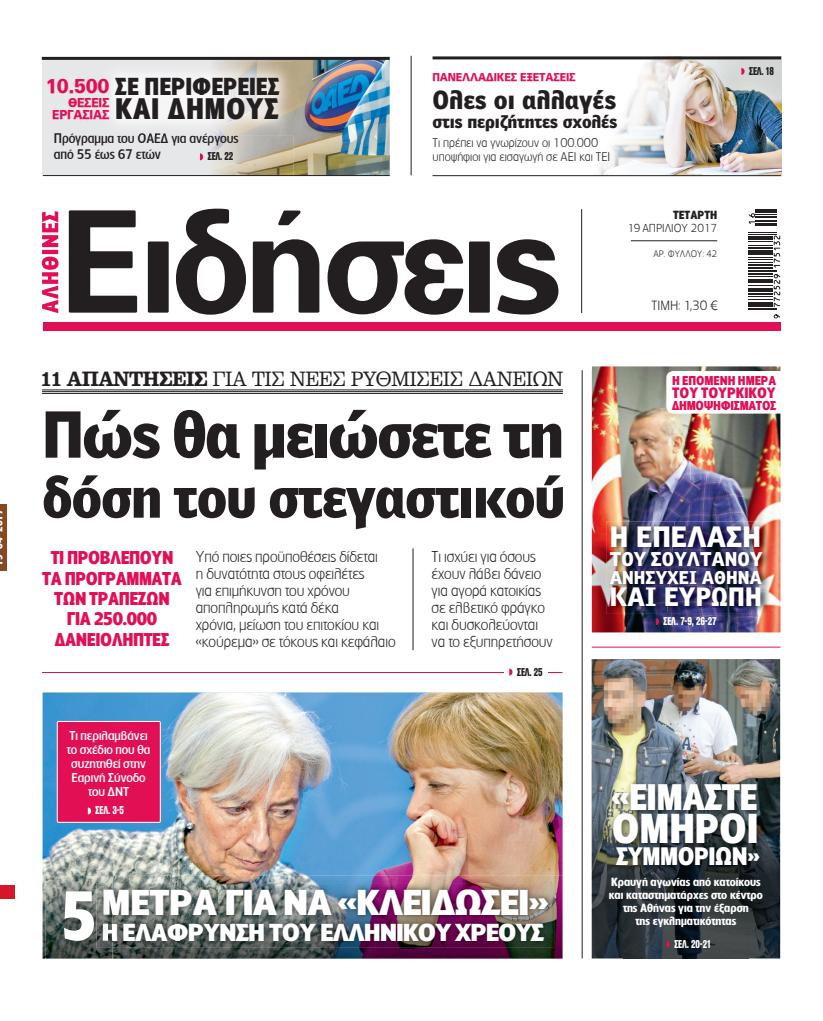
<style>
.page{position:relative;width:823px;height:1021px;background:#fff}
.page>*{position:absolute;margin:0;border:0;box-sizing:border-box;transform-origin:0 0}
.t1{font:700 65px "PF Lounge";color:#fff;scale:.94 1}
.t2{font:900 63px "PF Bell Gothic Text";letter-spacing:-.035em;color:#231f20}
.t3{font:900 55.8px "PF Bell Gothic Text";letter-spacing:-.025em;color:#231f20}
.t4{font:700 38.9px "PF Lounge";color:#fff}
.t5{font:700 34.4px "PF Lounge";letter-spacing:-.015em;color:#fff}
.t6{font:700 33.6px "PF Lounge";letter-spacing:-.035em;color:#fff;scale:1.14 1}
.t7{font:900 28px "PF Bell Gothic Text";color:#fff}
.t8{font:700 27.7px "PF Lounge";letter-spacing:.02em;color:#231f20}
.t9{font:900 25.3px "PF Bell Gothic Text";letter-spacing:.01em;color:#fff}
.t10{font:900 25px "PF Bell Gothic Text";color:#231f20}
.t11{font:700 23.5px "PF Lounge";letter-spacing:-.02em;color:#fff}
.t12{font:700 22.9px "PF Lounge";letter-spacing:-.04em;color:#fff;scale:1.14 1}
.t13{font:700 22.9px "PF Lounge";color:#231f20}
.t14{font:900 20.8px "PF Univers Plus";color:#e20f55;scale:.9 1}
.t15{font:20px "PF Clarendon";letter-spacing:-.03em;color:#231f20;scale:.91 1}
.t16{font:900 19px "PF Bell Gothic Text";color:#fff}
.t17{font:900 17.6px "PF Bell Gothic Text";color:#fff}
.t18{font:900 17.4px "PF Bell Gothic Text";letter-spacing:-.01em;color:#231f20}
.t19{font:700 17.3px/20.3px "PF Lounge";letter-spacing:-.02em;color:#e20f55;text-align:center}
.t20{font:300 15px/17px "PF Lounge";letter-spacing:-.005em;color:#231f20}
.t21{font:700 14px "PF Lounge";letter-spacing:-.005em;color:#e20f55}
.t22{font:500 13px/16px "PF Lounge";letter-spacing:-.01em;color:#231f20}
.t23{font:900 12.8px/12.5px "PF Univers Plus";letter-spacing:-.02em;color:#e20f55;text-align:right;scale:.9 1}
.t24{font:300 12.7px "PF Lounge";color:#231f20}
.t25{font:300 12px/14px "PF Lounge";color:#231f20}
.t26{font:500 12px/14px "PF Lounge";letter-spacing:-.005em;color:#fff;text-align:center}
.t27{font:700 12px "PF Lounge";letter-spacing:-.02em;color:#e20f55}
.t28{font:700 12px "PF Lounge";color:#e20f55}
.t29{font:900 11.6px "PF Akzidenz Text Cond";letter-spacing:-.02em;color:#fff;scale:.81 1}
.t30{font:900 11.6px "PF Akzidenz Text Cond";letter-spacing:-.02em;color:#231f20;scale:.81 1}
.t31{font:900 11.3px "PF Univers Plus";letter-spacing:-.02em;color:#e20f55;scale:.9 1}
.t32{font:700 11px/13px "PF Lounge";color:#fff;text-align:center}
.t33{font:300 11px "PF Lounge";color:#231f20}
.t34{font:700 11px "PF Lounge";color:#231f20}
.t35{font:300 9px "PF Lounge";color:#231f20}
.s1{font-weight:700}
</style>
<div class="page">
<img style="left:591px;top:659px;width:188px;height:134px">
<img style="left:591px;top:366px;width:189px;height:266px">
<div style="left:42px;top:58px;width:251px;height:117px;background:#e6e7e9"></div>
<img style="left:43px;top:692px;width:519px;height:183px">
<img style="left:569px;top:59px;width:211px;height:116px">
<img style="left:674px;top:521px;width:95px;height:63px">
<img style="left:605px;top:521px;width:69px;height:93px">
<img style="left:666px;top:584px;width:103px;height:30px">
<div style="left:43px;top:322px;width:737px;height:8px;background:#e20f55"></div>
<hr style="left:755px;top:210px;width:21px;height:3px;background:#231f20">
<svg style="left:750px;top:213px;width:30px;height:104px"></svg>
<div style="left:747px;top:197px;width:43px;height:123px;border:2px solid #fff"></div>
<hr style="left:630px;top:240px;width:86px;height:1px;background:#231f20">
<hr style="left:581px;top:209px;width:1px;height:104px;background:#231f20">
<svg style="left:69px;top:209px;width:489px;height:106px"></svg>
<svg style="left:42px;top:211px;width:17px;height:102px"></svg>
<svg style="left:277px;top:210px;width:23px;height:15px"></svg>
<hr style="left:581px;top:370px;width:1px;height:588px;background:#231f20">
<div style="left:0;top:504px;width:7px;height:66px;background:#874921"></div>
<hr style="left:42px;top:389px;width:520px;height:1px;background:#231f20">
<hr style="left:42px;top:391px;width:520px;height:1px;background:#231f20">
<hr style="left:42px;top:393px;width:520px;height:1px;background:#231f20">
<div style="left:0;top:885px;width:15px;height:13px;background:#d71729"></div>
<hr style="left:410px;top:56px;width:1px;height:119px;background:#231f20">
<hr style="left:591px;top:646px;width:189px;height:1px;background:#e20f55">
<hr style="left:432px;top:56px;width:348px;height:3px;background:#231f20">
<hr style="left:432px;top:175px;width:348px;height:1px;background:#231f20">
<hr style="left:42px;top:672px;width:520px;height:1px;background:#e20f55">
<div style="left:504px;top:665px;width:43px;height:12px;background:#fff"></div>
<svg style="left:509px;top:668px;width:3px;height:7px"></svg>
<svg style="left:740px;top:68px;width:4px;height:7px"></svg>
<hr style="left:412px;top:548px;width:1px;height:102px;background:#231f20">
<div style="left:57px;top:721px;width:103px;height:101px;background:#e20f55"></div>
<div style="left:57px;top:721px;width:104px;height:101px;border:1px solid #fff"></div>
<img style="left:293px;top:60px;width:96px;height:115px">
<img style="left:200px;top:60px;width:93px;height:115px">
<svg style="left:306px;top:159px;width:5px;height:8px"></svg>
<img style="left:314px;top:158px;width:25px;height:8px">
<img style="left:196px;top:135px;width:42px;height:10px">
<hr style="left:42px;top:57px;width:347px;height:3px;background:#231f20">
<svg style="left:200px;top:153px;width:3px;height:7px"></svg>
<svg style="left:88px;top:807px;width:3px;height:7px"></svg>
<svg style="left:655px;top:618px;width:3px;height:7px"></svg>
<svg style="left:666px;top:371px;width:114px;height:42px"></svg>
<img style="left:591px;top:793px;width:31px;height:165px">
<img style="left:748px;top:793px;width:31px;height:165px">
<img style="left:622px;top:873px;width:126px;height:85px">
<svg style="left:666px;top:940px;width:3px;height:7px"></svg>
<img style="left:607px;top:780px;width:160px;height:93px">
<hr style="left:43px;top:175px;width:346px;height:1px;background:#231f20">
<img style="left:112px;top:62px;width:183px;height:73px">
<img style="left:112px;top:133px;width:126px;height:2px">
<img style="left:43px;top:875px;width:519px;height:83px">
<img style="left:112px;top:883px;width:441px;height:64px">
<img style="left:112px;top:889px;width:105px;height:25px">
<img style="left:112px;top:923px;width:204px;height:18px">
<img style="left:46px;top:872px;width:66px;height:87px">
<img style="left:103px;top:889px;width:9px;height:25px">
<img style="left:103px;top:923px;width:9px;height:18px">
<h3 class="t13" style="left:115px;top:73px;width:165px">ΣΕ ΠΕΡΙΦΕΡΕΙΕΣ</h3>
<h3 class="t8" style="left:115px;top:93px;width:165px">ΚΑΙ ∆ΗΜΟΥΣ</h3>
<h3 class="t14" style="left:45px;top:73px;width:73px">10.500</h3>
<p class="t23" style="left:52px;top:96px;width:65px">ΘΕΣΕΙΣ<br>ΕΡΓΑΣΙΑΣ</p>
<p class="t31" style="left:432px;top:70px;width:160px">ΠΑΝΕΛΛΑ∆ΙΚΕΣ ΕΞΕΤΑΣΕΙΣ</p>
<h3 class="t10" style="left:432px;top:84px;width:185px">Ολες οι αλλαγές</h3>
<p class="t18" style="left:432px;top:110px;width:186px">στις περιζήτητες σχολές</p>
<p class="t30" style="left:748px;top:64px;width:32px">ΣΕΛ. 18</p>
<p class="t22" style="left:54px;top:130px;width:186px">Πρόγραμμα του ΟΑΕ∆ για ανέργους από 55 έως 67 ετών</p>
<p class="t30" style="left:208px;top:150px;width:33px">ΣΕΛ. 22</p>
<p class="t25" style="left:432px;top:136px;width:179px">Τι πρέπει να γνωρίζουν οι 100.000 υποψήφιοι για εισαγωγή σε ΑΕΙ και ΤΕΙ</p>
<p class="t34" style="left:672px;top:208px;width:45px">TΕΤΑΡΤΗ</p>
<p class="t33" style="left:627px;top:222px;width:91px">19 ΑΠΡΙΛΙΟΥ 2017</p>
<p class="t35" style="left:653px;top:248px;width:65px">ΑΡ. ΦΥΛΛΟΥ: 42</p>
<p class="t24" style="left:651px;top:298px;width:68px">ΤΙΜΗ: 1,30 €</p>
<h3 class="t15" style="left:40px;top:368px;width:576px"><span class="s1">11 ΑΠΑΝΤΗΣΕΙΣ</span> ΓΙΑ ΤΙΣ ΝΕΕΣ ΡΥΘΜΙΣΕΙΣ ∆ΑΝΕΙΩΝ</h3>
<h2 class="t2" style="left:42px;top:395px;width:523px">Πώς θα µειώσετε τη</h2>
<h3 class="t3" style="left:42px;top:462px;width:524px">δόση του στεγαστικού</h3>
<p class="t19" style="left:42px;top:548px;width:141px">ΤΙ ΠΡΟΒΛΕΠΟΥΝ<br>ΤΑ ΠΡΟΓΡΑΜΜΑΤΑ<br>ΤΩΝ ΤΡΑΠΕΖΩΝ<br>ΓΙΑ 250.000 ∆ΑΝΕΙΟΛΗΠΤΕΣ</p>
<p class="t20" style="left:196px;top:548px;width:201px">Υπό ποιες προϋποθέσεις δίδεται<br>η δυνατότητα στους οφειλέτες<br>για επιμήκυνση του χρόνου αποπληρωμής κατά δέκα<br>χρόνια, μείωση του επιτοκίου και «κούρεμα» σε τόκους και κεφάλαιο</p>
<p class="t20" style="left:431px;top:548px;width:122px">Τι ισχύει για όσους έχουν λάβει δάνειο για αγορά κατοικίας σε ελβετικό φράγκο και δυσκολεύονται να το εξυπηρετήσουν</p>
<p class="t30" style="left:516px;top:665px;width:33px">ΣΕΛ. 25</p>
<p class="t26" style="left:67px;top:729px;width:85px">Τι περιλαμβάνει το σχέδιο που θα συζητηθεί στην<br>Εαρινή Σύνοδο του ∆ΝΤ</p>
<p class="t29" style="left:96px;top:804px;width:37px">ΣΕΛ. 3-5</p>
<h1 class="t1" style="left:60px;top:878px;width:41px">5</h1>
<h3 class="t6" style="left:101px;top:883px;width:393px">ΜΕΤΡΑ ΓΙΑ ΝΑ «ΚΛΕΙ∆ΩΣΕΙ»</h3>
<h3 class="t12" style="left:101px;top:919px;width:390px">Η ΕΛΑΦΡΥΝΣΗ ΤΟΥ ΕΛΛΗΝΙΚΟΥ ΧΡΕΟΥΣ</h3>
<p class="t28" style="left:671px;top:374px;width:105px">Η ΕΠΟΜΕΝΗ ΗΜΕΡΑ</p>
<p class="t21" style="left:672px;top:385px;width:105px">ΤΟΥ ΤΟΥΡΚΙΚΟΥ</p>
<p class="t27" style="left:671px;top:398px;width:106px">∆ΗΜΟΨΗΦΙΣΜΑΤΟΣ</p>
<h3 class="t7" style="left:609px;top:518px;width:152px">Η ΕΠΕΛΑΣΗ</h3>
<p class="t16" style="left:609px;top:547px;width:154px">ΤΟΥ ΣΟΥΛΤΑΝΟΥ</p>
<p class="t17" style="left:609px;top:566px;width:153px">ΑΝΗΣΥΧΕΙ ΑΘΗΝΑ</p>
<h3 class="t9" style="left:609px;top:580px;width:153px">ΚΑΙ ΕΥΡΩΠΗ</h3>
<p class="t29" style="left:663px;top:614px;width:67px">ΣΕΛ. 7-9, 26-27</p>
<h3 class="t5" style="left:611px;top:778px;width:147px">«ΕΙΜΑΣΤΕ</h3>
<h3 class="t4" style="left:611px;top:806px;width:148px">ΟΜΗΡΟΙ</h3>
<h3 class="t11" style="left:616px;top:843px;width:145px">ΣΥΜΜΟΡΙΩΝ»</h3>
<p class="t32" style="left:608px;top:875px;width:155px">Κραυγή αγωνίας από κατοίκους και καταστηματάρχες στο κέντρο της Αθήνας για την έξαρση<br>της εγκληματικότητας</p>
<p class="t29" style="left:674px;top:937px;width:46px">ΣΕΛ. 20-21</p>
</div>
